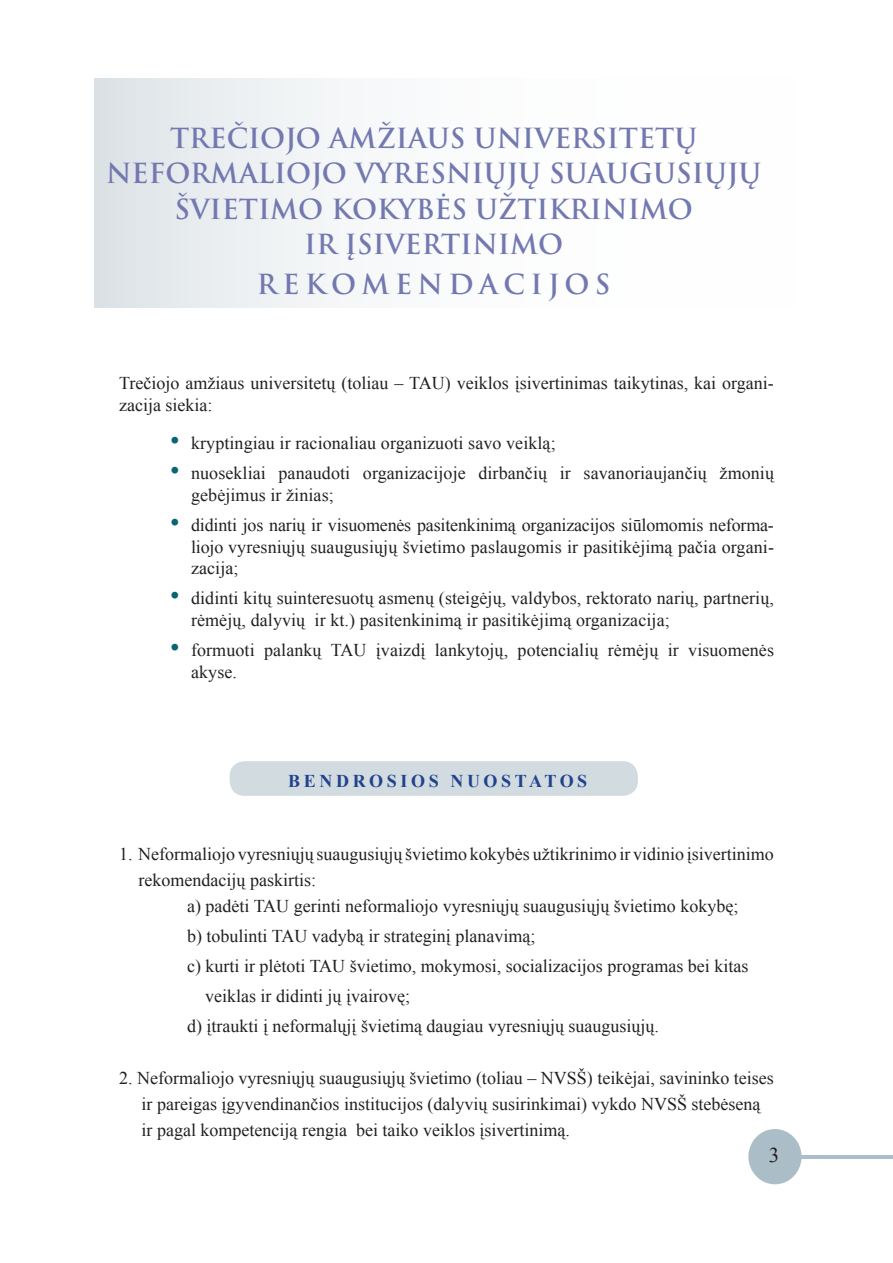
<style>
.page{position:relative;width:893px;height:1263px;background:#fff}
.page>*{position:absolute;margin:0;border:0;box-sizing:border-box;transform-origin:0 0}
.t1{font:700 27px/35.5px "Trajan Pro";color:#7379b0;text-align:center}
.t2{font:700 27px "Trajan Pro";letter-spacing:.2em;color:#7379b0}
.t3{font:21px "Times New Roman";color:#231f20}
.t4{font:18px/21.6px "Times New Roman";color:#231f20}
.t5{font:700 18px "Times New Roman";letter-spacing:.2em;color:#21438d}
.s1{font-size:27px;color:#0a6572}
</style>
<div class="page">
<div style="left:748px;top:1129px;width:53px;height:55px;background:#abbdc6;border-radius:50%"></div>
<hr style="left:798px;top:1155px;width:95px;height:3px;background:#abbdc6">
<div style="left:230px;top:761px;width:408px;height:35px;background:#d2dbe0;border-radius:15px"></div>
<div style="left:94px;top:79px;width:799px;height:229px;background:linear-gradient(to right,#e7ebee,#fff)"></div>
<h1 class="t1" style="left:106px;top:121px;width:657px">TREČIOJO AMŽIAUS UNIVERSITETŲ<br>NEFORMALIOJO VYRESNIŲJŲ SUAUGUSIŲJŲ<br>ŠVIETIMO KOKYBĖS UŽTIKRINIMO<br>IR ĮSIVERTINIMO</h1>
<h1 class="t2" style="left:257px;top:267px;width:355px">REKOMENDACIJOS</h1>
<p class="t4" style="left:119px;top:372px;width:656px">Trečiojo amžiaus universitetų (toliau – TAU) veiklos įsivertinimas taikytinas, kai organi&shy;zacija siekia:</p>
<p class="t4" style="left:170px;top:432px;width:387px"><span class="s1">•</span> kryptingiau ir racionaliau organizuoti savo veiklą;</p>
<p class="t4" style="left:191px;top:462px;width:584px;text-indent:-21px"><span class="s1">•</span> nuosekliai panaudoti organizacijoje dirbančių ir savanoriaujančių žmonių gebėjimus ir žinias;</p>
<p class="t4" style="left:191px;top:514px;width:584px;text-align:justify;text-indent:-21px"><span class="s1">•</span> didinti jos narių ir visuomenės pasitenkinimą organizacijos siūlomomis neforma&shy;liojo vyresniųjų suaugusiųjų švietimo paslaugomis ir pasitikėjimą pačia organi&shy;zacija;</p>
<p class="t4" style="left:191px;top:587px;width:584px;text-indent:-21px"><span class="s1">•</span> didinti kitų suinteresuotų asmenų (steigėjų, valdybos, rektorato narių, partnerių, rėmėjų, dalyvių ir kt.) pasitenkinimą ir pasitikėjimą organizacija;</p>
<p class="t4" style="left:191px;top:639px;width:584px;text-indent:-21px"><span class="s1">•</span> formuoti palankų TAU įvaizdį lankytojų, potencialių rėmėjų ir visuomenės akyse.</p>
<p class="t5" style="left:288px;top:768px;width:300px">BENDROSIOS NUOSTATOS</p>
<p class="t4" style="left:119px;top:843px;width:656px">1. Neformaliojo vyresniųjų suaugusiųjų švietimo kokybės užtikrinimo ir vidinio įsivertinimo</p>
<p class="t4" style="left:139px;top:869px;width:179px">rekomendacijų paskirtis:</p>
<p class="t4" style="left:187px;top:895px;width:553px">a) padėti TAU gerinti neformaliojo vyresniųjų suaugusiųjų švietimo kokybę;</p>
<p class="t4" style="left:187px;top:925px;width:350px">b) tobulinti TAU vadybą ir strateginį planavimą;</p>
<p class="t4" style="left:187px;top:955px;width:563px">c) kurti ir plėtoti TAU švietimo, mokymosi, socializacijos programas bei kitas</p>
<p class="t4" style="left:205px;top:985px;width:207px">veiklas ir didinti jų įvairovę;</p>
<p class="t4" style="left:187px;top:1015px;width:473px">d) įtraukti į neformalųjį švietimą daugiau vyresniųjų suaugusiųjų.</p>
<p class="t4" style="left:142px;top:1065px;width:634px;line-height:25.8px;text-indent:-22px">2. Neformaliojo vyresniųjų suaugusiųjų švietimo (toliau – NVSŠ) teikėjai, savininko teises ir pareigas įgyvendinančios institucijos (dalyvių susirinkimai) vykdo NVSŠ stebėseną ir pagal kompetenciją rengia bei taiko veiklos įsivertinimą.</p>
<p class="t3" style="left:769px;top:1140px;width:12px">3</p>
</div>
